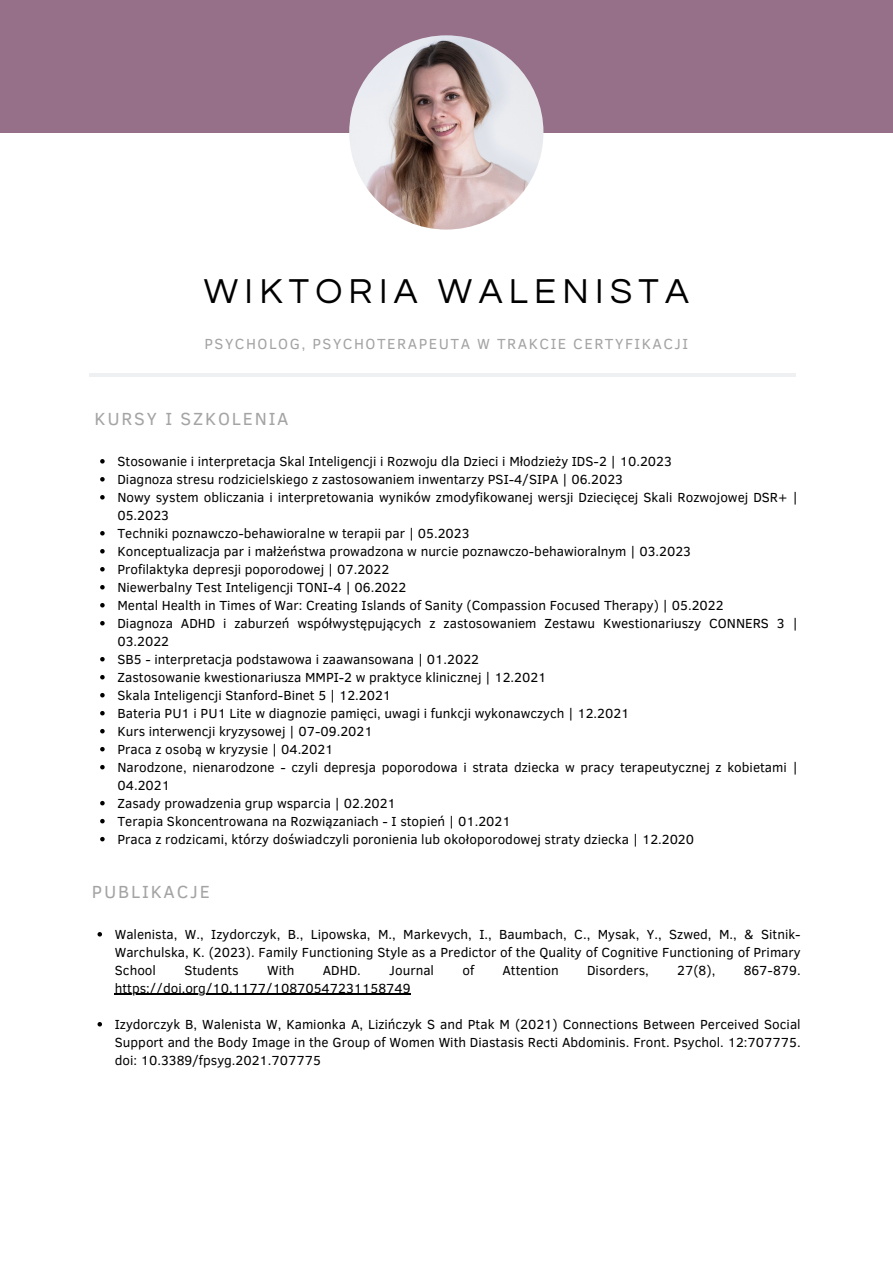
<style>
.page{position:relative;width:893px;height:1264px;background:#fff}
.page>*{position:absolute;margin:0;border:0;box-sizing:border-box;transform-origin:0 0}
.t1{font:36px "Questrial";letter-spacing:.175em;color:#000}
.t2{font:18px "Clear Sans";letter-spacing:.1em;color:#a4a4a4}
.t3{font:15px "Clear Sans";letter-spacing:.1em;color:#a4a4a4}
.t4{font:13.5px/18px "Clear Sans";color:#000}
</style>
<div class="page">
<div style="left:0;top:0;width:892px;height:132px;background:#966f88"></div>
<hr style="left:89px;top:373px;width:706px;height:3px;background:#eff0f2">
<img style="left:349px;top:35px;width:194px;height:194px;border-radius:50%">
<svg style="left:100px;top:459px;width:5px;height:4px"></svg>
<svg style="left:100px;top:477px;width:5px;height:4px"></svg>
<svg style="left:100px;top:495px;width:5px;height:4px"></svg>
<svg style="left:100px;top:531px;width:5px;height:4px"></svg>
<svg style="left:100px;top:549px;width:5px;height:4px"></svg>
<svg style="left:100px;top:567px;width:5px;height:4px"></svg>
<svg style="left:100px;top:585px;width:5px;height:4px"></svg>
<svg style="left:100px;top:603px;width:5px;height:4px"></svg>
<svg style="left:100px;top:621px;width:5px;height:4px"></svg>
<svg style="left:100px;top:657px;width:5px;height:4px"></svg>
<svg style="left:100px;top:675px;width:5px;height:4px"></svg>
<svg style="left:100px;top:693px;width:5px;height:4px"></svg>
<svg style="left:100px;top:711px;width:5px;height:4px"></svg>
<svg style="left:100px;top:729px;width:5px;height:4px"></svg>
<svg style="left:100px;top:747px;width:5px;height:4px"></svg>
<svg style="left:100px;top:765px;width:5px;height:4px"></svg>
<svg style="left:100px;top:801px;width:5px;height:4px"></svg>
<svg style="left:100px;top:819px;width:5px;height:4px"></svg>
<svg style="left:100px;top:836px;width:5px;height:5px"></svg>
<svg style="left:97px;top:932px;width:5px;height:4px"></svg>
<hr style="left:115px;top:993px;width:296px;height:2px;background:#000">
<svg style="left:97px;top:1022px;width:5px;height:4px"></svg>
<p class="t1" style="left:204px;top:273px;width:486px">WIKTORIA WALENISTA</p>
<p class="t3" style="left:204px;top:332px;width:485px">PSYCHOLOG, PSYCHOTERAPEUTA W TRAKCIE CERTYFIKACJI</p>
<p class="t2" style="left:94px;top:405px;width:195px">KURSY I SZKOLENIA</p>
<p class="t4" style="left:117px;top:451px;width:556px">Stosowanie i interpretacja Skal Inteligencji i Rozwoju dla Dzieci i Młodzieży IDS-2 | 10.2023</p>
<p class="t4" style="left:117px;top:469px;width:507px">Diagnoza stresu rodzicielskiego z zastosowaniem inwentarzy PSI-4/SIPA | 06.2023</p>
<p class="t4" style="left:117px;top:487px;width:682px">Nowy system obliczania i interpretowania wyników zmodyfikowanej wersji Dziecięcej Skali Rozwojowej DSR+ |<br>05.2023</p>
<p class="t4" style="left:117px;top:523px;width:353px">Techniki poznawczo-behawioralne w terapii par | 05.2023</p>
<p class="t4" style="left:117px;top:541px;width:575px">Konceptualizacja par i małżeństwa prowadzona w nurcie poznawczo-behawioralnym | 03.2023</p>
<p class="t4" style="left:117px;top:559px;width:273px">Profilaktyka depresji poporodowej | 07.2022</p>
<p class="t4" style="left:117px;top:577px;width:290px">Niewerbalny Test Inteligencji TONI-4 | 06.2022</p>
<p class="t4" style="left:117px;top:595px;width:607px">Mental Health in Times of War: Creating Islands of Sanity (Compassion Focused Therapy) | 05.2022</p>
<p class="t4" style="left:117px;top:613px;width:682px">Diagnoza ADHD i zaburzeń współwystępujących z zastosowaniem Zestawu Kwestionariuszy CONNERS 3 |<br>03.2022</p>
<p class="t4" style="left:117px;top:649px;width:363px">SB5 - interpretacja podstawowa i zaawansowana | 01.2022</p>
<p class="t4" style="left:117px;top:667px;width:430px">Zastosowanie kwestionariusza MMPI-2 w praktyce klinicznej | 12.2021</p>
<p class="t4" style="left:117px;top:685px;width:275px">Skala Inteligencji Stanford-Binet 5 | 12.2021</p>
<p class="t4" style="left:117px;top:703px;width:513px">Bateria PU1 i PU1 Lite w diagnozie pamięci, uwagi i funkcji wykonawczych | 12.2021</p>
<p class="t4" style="left:117px;top:721px;width:257px">Kurs interwencji kryzysowej | 07-09.2021</p>
<p class="t4" style="left:117px;top:739px;width:218px">Praca z osobą w kryzysie | 04.2021</p>
<p class="t4" style="left:117px;top:757px;width:682px">Narodzone, nienarodzone - czyli depresja poporodowa i strata dziecka w pracy terapeutycznej z kobietami |<br>04.2021</p>
<p class="t4" style="left:117px;top:793px;width:280px">Zasady prowadzenia grup wsparcia | 02.2021</p>
<p class="t4" style="left:117px;top:811px;width:394px">Terapia Skoncentrowana na Rozwiązaniach - I stopień | 01.2021</p>
<p class="t4" style="left:117px;top:829px;width:578px">Praca z rodzicami, którzy doświadczyli poronienia lub okołoporodowej straty dziecka | 12.2020</p>
<p class="t2" style="left:92px;top:878px;width:119px">PUBLIKACJE</p>
<p class="t4" style="left:115px;top:924px;width:687px;text-align:justify">Walenista, W., Izydorczyk, B., Lipowska, M., Markevych, I., Baumbach, C., Mysak, Y., Szwed, M., &amp; Sitnik-Warchulska, K. (2023). Family Functioning Style as a Predictor of the Quality of Cognitive Functioning of Primary School</p>
<p class="t4" style="left:184px;top:960px;width:56px">Students</p>
<p class="t4" style="left:267px;top:960px;width:29px">With</p>
<p class="t4" style="left:323px;top:960px;width:40px">ADHD.</p>
<p class="t4" style="left:389px;top:960px;width:46px">Journal</p>
<p class="t4" style="left:462px;top:960px;width:13px">of</p>
<p class="t4" style="left:502px;top:960px;width:58px">Attention</p>
<p class="t4" style="left:587px;top:960px;width:63px">Disorders,</p>
<p class="t4" style="left:677px;top:960px;width:40px">27(8),</p>
<p class="t4" style="left:743px;top:960px;width:59px">867-879.</p>
<p class="t4" style="left:115px;top:978px;width:297px">https://doi.org/10.1177/10870547231158749</p>
<p class="t4" style="left:115px;top:1014px;width:687px;text-align:justify">Izydorczyk B, Walenista W, Kamionka A, Lizińczyk S and Ptak M (2021) Connections Between Perceived Social Support and the Body Image in the Group of Women With Diastasis Recti Abdominis. Front. Psychol. 12:707775. doi: 10.3389/fpsyg.2021.707775</p>
</div>
